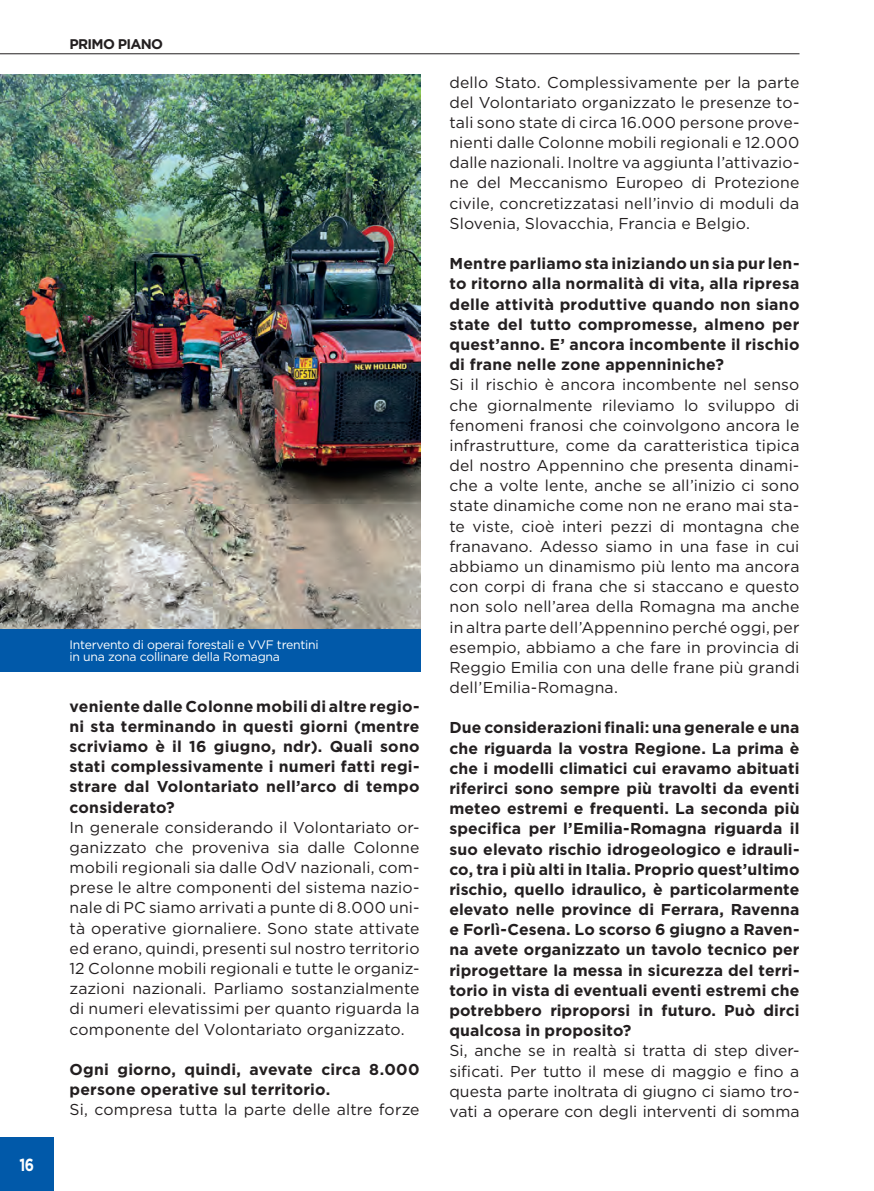
<style>
.page{position:relative;width:874px;height:1191px;background:#fff}
.page>*{position:absolute;margin:0;border:0;box-sizing:border-box;transform-origin:0 0}
.t1{font:700 17.5px "Gotham";color:#fff;scale:.8 1}
.t2{font:15.75px/20.1px "Gotham";letter-spacing:.005em;color:#231f20;text-align:justify}
.t3{font:700 15.75px/20.1px "Gotham";letter-spacing:.015em;color:#231f20;text-align:justify}
.t4{font:700 14px "Gotham";letter-spacing:-.05em;color:#231f20}
.t5{font:12.25px/12.2px "Gotham";letter-spacing:-.02em;color:#fff}
</style>
<div class="page">
<div style="left:0;top:1137px;width:54px;height:54px;background:#0159a9"></div>
<hr style="left:0;top:53px;width:799px;height:1px;background:#231f20">
<img style="left:0;top:74px;width:420px;height:555px">
<div style="left:0;top:629px;width:420px;height:42px;background:#0159a9"></div>
<p class="t1" style="left:20px;top:1153px;width:20px">16</p>
<p class="t4" style="left:69px;top:35px;width:95px">PRIMO PIANO</p>
<p class="t5" style="left:69px;top:638px;width:250px">Intervento di operai forestali e VVF trentini in una zona collinare della Romagna</p>
<p class="t3" style="left:69px;top:696px;width:351px">veniente dalle Colonne mobili di altre regio&shy;ni sta terminando in questi giorni (mentre scriviamo è il 16 giugno, ndr). Quali sono stati complessivamente i numeri fatti regi&shy;strare dal Volontariato nell’arco di tempo considerato?</p>
<p class="t2" style="left:69px;top:817px;width:351px">In generale considerando il Volontariato or&shy;ganizzato che proveniva sia dalle Colonne mobili regionali sia dalle OdV nazionali, com&shy;prese le altre componenti del sistema nazio&shy;nale di PC siamo arrivati a punte di 8.000 uni&shy;tà operative giornaliere. Sono state attivate ed erano, quindi, presenti sul nostro territorio 12 Colonne mobili regionali e tutte le organiz&shy;zazioni nazionali. Parliamo sostanzialmente di numeri elevatissimi per quanto riguarda la componente del Volontariato organizzato.</p>
<p class="t3" style="left:69px;top:1059px;width:351px">Ogni giorno, quindi, avevate circa 8.000 persone operative sul territorio.</p>
<p class="t2" style="left:69px;top:1099px;width:351px">Si, compresa tutta la parte delle altre forze</p>
<p class="t2" style="left:449px;top:72px;width:351px">dello Stato. Complessivamente per la parte del Volontariato organizzato le presenze to&shy;tali sono state di circa 16.000 persone prove&shy;nienti dalle Colonne mobili regionali e 12.000 dalle nazionali. Inoltre va aggiunta l’attivazio&shy;ne del Meccanismo Europeo di Protezione civile, concretizzatasi nell’invio di moduli da Slovenia, Slovacchia, Francia e Belgio.</p>
<p class="t3" style="left:449px;top:253px;width:351px">Mentre parliamo sta iniziando un sia pur len&shy;to ritorno alla normalità di vita, alla ripresa delle attività produttive quando non siano state del tutto compromesse, almeno per quest’anno. E’ ancora incombente il rischio di frane nelle zone appenniniche?</p>
<p class="t2" style="left:449px;top:374px;width:351px">Si il rischio è ancora incombente nel senso che giornalmente rileviamo lo sviluppo di fenomeni franosi che coinvolgono ancora le infrastrutture, come da caratteristica tipica del nostro Appennino che presenta dinami&shy;che a volte lente, anche se all’inizio ci sono state dinamiche come non ne erano mai sta&shy;te viste, cioè interi pezzi di montagna che franavano. Adesso siamo in una fase in cui abbiamo un dinamismo più lento ma ancora con corpi di frana che si staccano e questo non solo nell’area della Romagna ma anche in altra parte dell’Appennino perché oggi, per esempio, abbiamo a che fare in provincia di Reggio Emilia con una delle frane più grandi dell’Emilia-Romagna.</p>
<p class="t3" style="left:449px;top:717px;width:351px">Due considerazioni finali: una generale e una che riguarda la vostra Regione. La prima è che i modelli climatici cui eravamo abituati riferirci sono sempre più travolti da eventi meteo estremi e frequenti. La seconda più specifica per l’Emilia-Romagna riguarda il suo elevato rischio idrogeologico e idrauli&shy;co, tra i più alti in Italia. Proprio quest’ultimo rischio, quello idraulico, è particolarmente elevato nelle province di Ferrara, Ravenna e Forlì-Cesena. Lo scorso 6 giugno a Raven&shy;na avete organizzato un tavolo tecnico per riprogettare la messa in sicurezza del terri&shy;torio in vista di eventuali eventi estremi che potrebbero riproporsi in futuro. Può dirci qualcosa in proposito?</p>
<p class="t2" style="left:449px;top:1040px;width:351px">Si, anche se in realtà si tratta di step diver&shy;sificati. Per tutto il mese di maggio e fino a questa parte inoltrata di giugno ci siamo tro&shy;vati a operare con degli interventi di somma</p>
</div>
